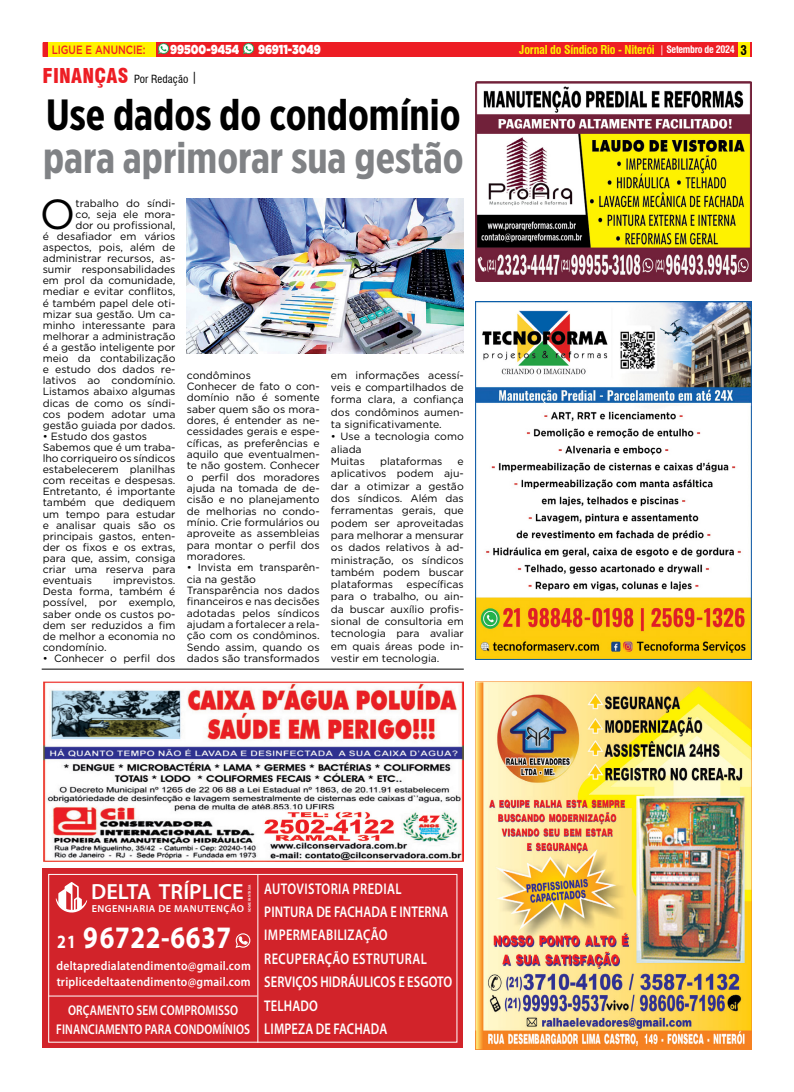
<style>
.page{position:relative;width:794px;height:1092px;background:#fff}
.page>*{position:absolute;margin:0;border:0;box-sizing:border-box;transform-origin:0 0}
.t1{font:700 43.6px "Gotham X Narrow";color:#808285}
.t2{font:700 43.6px "Gotham X Narrow";color:#000}
.t3{font:41.9px "Gotham";color:#000}
.t4{font:700 31.3px "Myriad Pro";letter-spacing:.025em;color:#fff;scale:.84 1}
.t5{font:600 22px "Myriad Pro";letter-spacing:.005em;color:#fff}
.t6{font:600 15.5px/23.4px "Myriad Pro";letter-spacing:.01em;color:#fff;scale:.8 1}
.t7{font:600 14.1px/18.8px "Myriad Pro";letter-spacing:.01em;color:#fff;text-align:center;scale:.8 1}
.t8{font:900 13px "Gotham";color:#fff;scale:.82 1}
.t9{font:600 12.7px/15.4px "Myriad Pro";letter-spacing:.02em;color:#fff;scale:.91 1}
.t10{font:700 condensed 12px "Swiss 721 BT";letter-spacing:-.02em;color:#fff200}
.t11{font:500 12px "Gotham";color:#ed1d24;scale:.82 1}
.t12{font:condensed 11px "Swiss 721 BT";letter-spacing:.01em;color:#000}
.t13{font:10.5px/11.1px "Gotham";color:#000}
.t14{font:600 10.1px "Myriad Pro";letter-spacing:.04em;color:#fff}
.t15{font:600 3.8px "Myriad Pro";letter-spacing:.02em;color:#fff}
.s1{font-weight:900;font-size:20px;color:#ed1d24}
.s2{font-weight:400;font-size:10px;color:#fff}
.s3{font-size:10px;color:#fff}
.s4{font-size:13px;color:#000}
.s5{font-size:18.8px}
</style>
<div class="page">
<div style="left:43px;top:43px;width:708px;height:14px;background:#ed1d24"></div>
<div style="left:738px;top:43px;width:12px;height:14px;background:#fff200"></div>
<img style="left:475px;top:81px;width:276px;height:200px">
<img style="left:43px;top:681px;width:421px;height:180px">
<hr style="left:42px;top:668px;width:422px;height:1px;background:#000">
<div style="left:48px;top:43px;width:108px;height:14px;background:#fff200"></div>
<div style="left:43px;top:868px;width:420px;height:180px;background:#d2232a"></div>
<div style="left:48px;top:873px;width:409px;height:169px;border:1px solid #fff"></div>
<hr style="left:257px;top:874px;width:1px;height:168px;background:#fff">
<hr style="left:49px;top:995px;width:208px;height:1px;background:#fff">
<svg style="left:56px;top:882px;width:31px;height:31px"></svg>
<svg style="left:235px;top:933px;width:16px;height:15px"></svg>
<img style="left:475px;top:681px;width:276px;height:368px">
<img style="left:475px;top:301px;width:276px;height:358px">
<svg style="left:158px;top:43px;width:12px;height:12px"></svg>
<svg style="left:243px;top:43px;width:12px;height:12px"></svg>
<img style="left:187px;top:198px;width:276px;height:156px">
<p class="t11" style="left:52px;top:42px;width:116px">LIGUE E ANUNCIE:</p>
<p class="t8" style="left:170px;top:42px;width:86px">99500-9454</p>
<p class="t8" style="left:258px;top:42px;width:78px">96911-3049</p>
<p class="t12" style="left:43px;top:73px;width:156px"><span class="s1">FINANÇAS</span> Por Redação <sup>|</sup></p>
<h1 class="t2" style="left:46px;top:88px;width:416px">Use dados do condomínio</h1>
<h1 class="t1" style="left:43px;top:131px;width:422px">para aprimorar sua gestão</h1>
<h2 class="t3" style="left:40px;top:187px;width:37px">O</h2>
<p class="t13" style="left:43px;top:197px;width:134px;text-align:right">trabalho do síndi-<br>co, seja ele mora-<br>dor ou profissional,<br>é desafiador em vários aspectos, pois, além de administrar recursos, as&shy;sumir responsabilidades em prol da comunidade, mediar e evitar conflitos, é também papel dele oti&shy;mizar sua gestão. Um ca&shy;minho interessante para melhorar a administração é a gestão inteligente por meio da contabilização e estudo dos dados re&shy;lativos ao condomínio.<br>Listamos abaixo algumas dicas de como os síndi&shy;cos podem adotar uma gestão guiada por dados.</p>
<p class="t13" style="left:43px;top:430px;width:134px">• Estudo dos gastos<br>Sabemos que é um traba&shy;lho corriqueiro os síndicos estabelecerem planilhas com receitas e despesas.<br>Entretanto, é importante também que dediquem um tempo para estudar e analisar quais são os principais gastos, enten&shy;der os fixos e os extras, para que, assim, consiga criar uma reserva para eventuais</p>
<p class="t13" style="left:43px;top:574px;width:134px;text-align:justify;text-indent:70px">imprevistos.<br>Desta forma, também é possível, por exemplo, saber onde os custos po&shy;dem ser reduzidos a fim de melhor a economia no condomínio.</p>
<p class="t13" style="left:43px;top:652px;width:134px">• Conhecer o perfil dos</p>
<p class="t13" style="left:187px;top:369px;width:134px">condôminos<br>Conhecer de fato o con&shy;domínio não é somente saber quem são os mora&shy;dores, é entender as ne&shy;cessidades gerais e espe&shy;cíficas, as preferências e aquilo que eventualmen&shy;te não gostem. Conhecer o perfil dos moradores ajuda na tomada de de&shy;cisão e no planejamento de melhorias no condo&shy;mínio. Crie formulários ou aproveite as assembleias para montar o perfil dos moradores.</p>
<p class="t13" style="left:187px;top:561px;width:134px">• Invista em transparên&shy;cia na gestão<br>Transparência nos dados financeiros e nas decisões adotadas pelos síndicos ajudam a fortalecer a rela&shy;ção com os condôminos.<br>Sendo assim, quando os dados são transformados</p>
<p class="t13" style="left:331px;top:368px;width:134px;line-height:12.3px;text-align:justify">em informações acessí&shy;veis e compartilhados de forma clara, a confiança dos condôminos aumen&shy;ta significativamente.</p>
<p class="t13" style="left:331px;top:430px;width:134px;line-height:12.3px">• Use a tecnologia como aliada<br>Muitas</p>
<p class="t13" style="left:380px;top:455px;width:64px">plataformas</p>
<p class="t13" style="left:331px;top:455px;width:134px;line-height:12.3px;text-align:justify;text-indent:127px">e aplicativos podem aju&shy;dar a otimizar a gestão dos síndicos. Além das ferramentas gerais, que podem ser aproveitadas para melhorar a mensurar os dados relativos à ad&shy;ministração, os síndicos também podem buscar plataformas</p>
<p class="t13" style="left:331px;top:578px;width:134px;line-height:12.3px;text-align:justify;text-indent:75px">específicas para o trabalho, ou ain&shy;da buscar auxílio profis&shy;sional de consultoria em tecnologia para avaliar em quais áreas pode in&shy;vestir em tecnologia.</p>
<p class="t10" style="left:519px;top:43px;width:229px">Jornal do Síndico Rio - Niterói <span class="s2">|</span> <span class="s3">Setembro de 2024</span> <span class="s4">3</span></p>
<h3 class="t5" style="left:91px;top:879px;width:154px">DELTA TRÍPLICE</h3>
<h3 class="t4" style="left:57px;top:916px;width:209px"><span class="s5">21</span> 96722-6637</h3>
<p class="t9" style="left:57px;top:958px;width:215px">deltapredialatendimento@gmail.com triplicedeltaatendimento@gmail.com</p>
<h3 class="t7" style="left:56px;top:1001px;width:244px">ORÇAMENTO SEM COMPROMISSO<br>FINANCIAMENTO PARA CONDOMÍNIOS</h3>
<p class="t15" style="left:247px;top:912px;width:29px;rotate:-90deg">NOME FANTASIA</p>
<h3 class="t6" style="left:264px;top:876px;width:236px">AUTOVISTORIA PREDIAL<br>PINTURA DE FACHADA E INTERNA<br>IMPERMEABILIZAÇÃO<br>RECUPERAÇÃO ESTRUTURAL<br>SERVIÇOS HIDRÁULICOS E ESGOTO<br>TELHADO<br>LIMPEZA DE FACHADA</h3>
<p class="t14" style="left:92px;top:903px;width:154px">ENGENHARIA DE MANUTENÇÃO</p>
</div>
